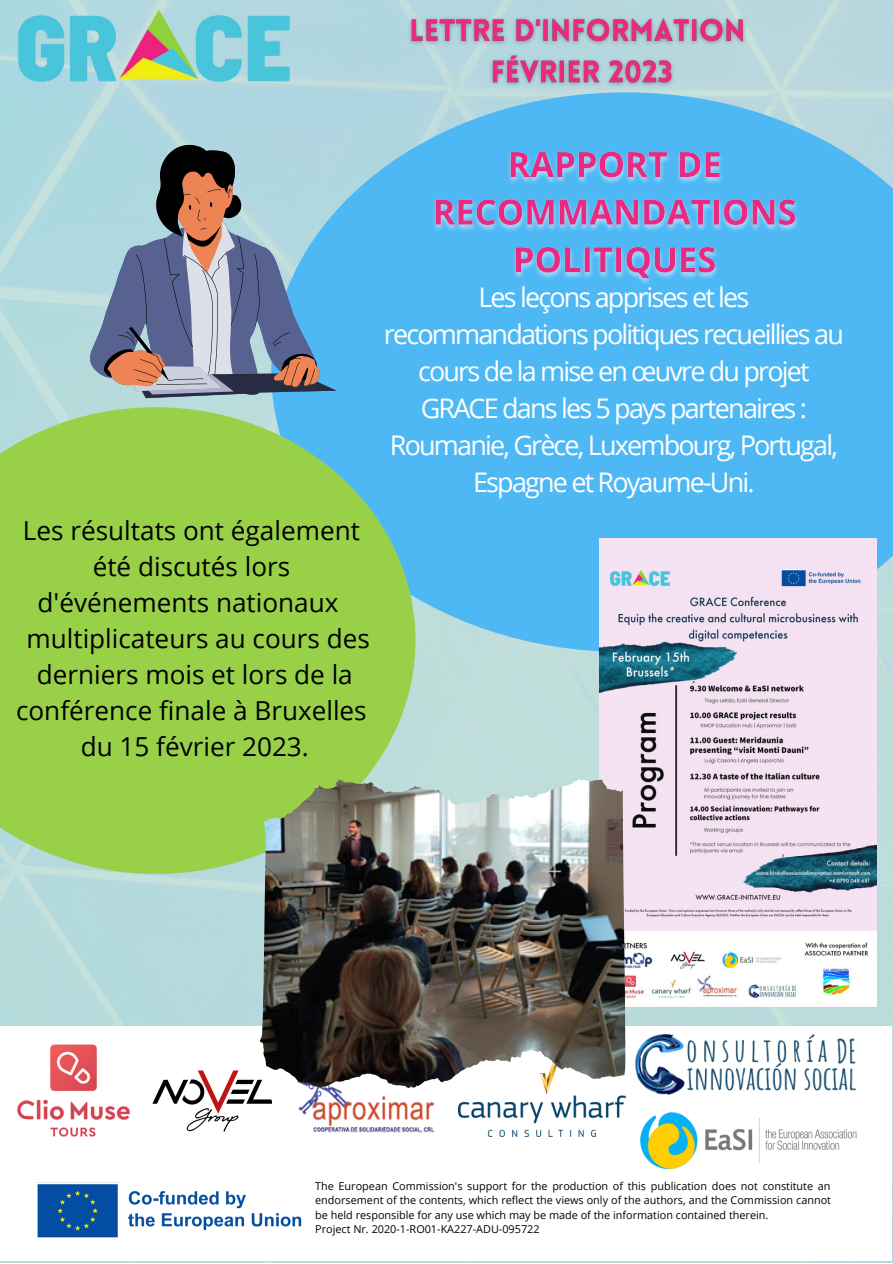
<style>
.page{position:relative;width:893px;height:1264px;background:#fff}
.page>*{position:absolute;margin:0;border:0;box-sizing:border-box;transform-origin:0 0}
.t1{font:27px/37px "Open Sans";letter-spacing:-.07em;color:#fff;text-align:center}
.t2{font:26.1px/36px "Open Sans";color:#000;text-align:center}
.t3{font:10.8px/14.4px "Open Sans";color:#000}
</style>
<div class="page">
<img style="left:0;top:0;width:892px;height:1262px">
<img style="left:12px;top:8px;width:285px;height:81px">
<svg style="left:271px;top:92px;width:621px;height:560px;background:#5cbcf1"></svg>
<svg style="left:0;top:407px;width:415px;height:467px;background:#94cd5c"></svg>
<div style="left:89px;top:144px;width:247px;height:76px;background:#b0d8df"></div>
<svg style="left:89px;top:220px;width:247px;height:178px;background:#76afcf"></svg>
<svg style="left:103px;top:144px;width:213px;height:242px;background:#8a94a3"></svg>
<img style="left:599px;top:538px;width:277px;height:468px">
<div style="left:0;top:1026px;width:891px;height:234px;background:#fff"></div>
<img style="left:635px;top:1034px;width:220px;height:60px">
<img style="left:640px;top:1112px;width:217px;height:58px">
<img style="left:459px;top:1059px;width:166px;height:77px">
<img style="left:290px;top:1054px;width:144px;height:79px">
<img style="left:17px;top:1044px;width:113px;height:93px">
<img style="left:152px;top:1063px;width:119px;height:69px">
<img style="left:36px;top:1182px;width:266px;height:56px">
<img style="left:344px;top:779px;width:281px;height:273px">
<img style="left:401px;top:11px;width:352px;height:88px">
<img style="left:425px;top:137px;width:379px;height:156px">
<h2 class="t2" style="left:16px;top:512px;width:355px">Les résultats ont également été discutés lors d'événements nationaux multiplicateurs au cours des derniers mois et lors de la conférence finale à Bruxelles du 15 février 2023.</h2>
<h1 class="t1" style="left:384px;top:278px;width:461px">Les leçons apprises et les recommandations politiques recueillies au cours de la mise en œuvre du projet GRACE dans les 5 pays partenaires :<br>Roumanie, Grèce, Luxembourg, Portugal, Espagne et Royaume-Uni.</h1>
<p class="t3" style="left:315px;top:1178px;width:517px">The European Commission's support for the production of this publication does not constitute an endorsement of the contents, which reflect the views only of the authors, and the Commission cannot be held responsible for any use which may be made of the information contained therein.<br>Project Nr. 2020-1-RO01-KA227-ADU-095722</p>
</div>
